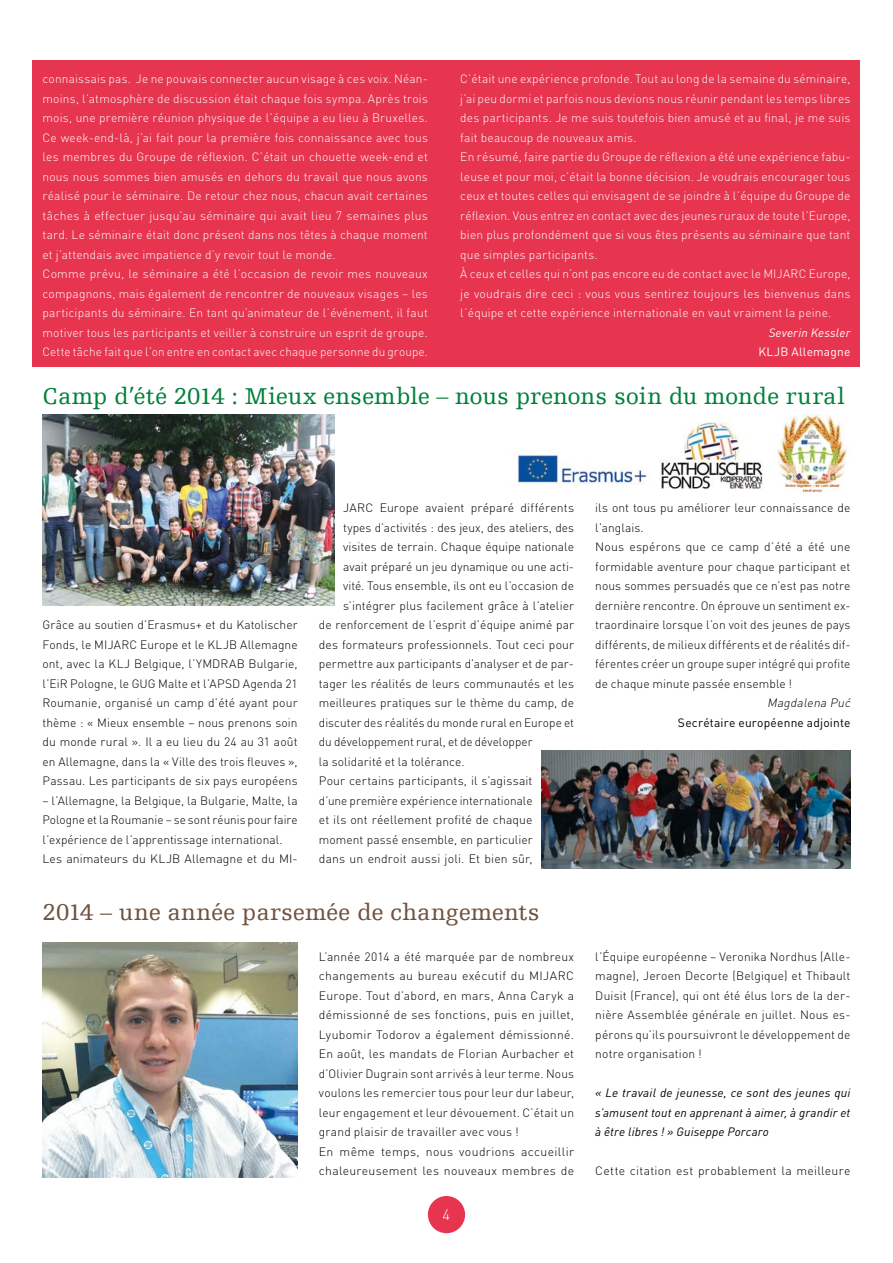
<style>
.page{position:relative;width:893px;height:1263px;background:#fff}
.page>*{position:absolute;margin:0;border:0;box-sizing:border-box;transform-origin:0 0}
.t1{font:24px "Egyptienne FLT";letter-spacing:-.005em;color:#00813c}
.t2{font:24px "Egyptienne FLT";letter-spacing:.005em;color:#6f523f}
.t3{font:300 15px "DIN Pro";color:#fff}
.t4{font:300 12px/19.5px "DIN Pro";letter-spacing:.01em;color:#000}
.t5{font:300 12px/19.5px "DIN Pro";letter-spacing:.015em;color:#fff}
.t6{font:italic 12px/19.5px "DIN";letter-spacing:.015em;color:#000;text-align:justify}
.t7{font:12px "DIN Pro";letter-spacing:.015em;color:#000}
.t8{font:italic 12px "DIN";letter-spacing:.015em;color:#fff}
.t9{font:12px "DIN Pro";letter-spacing:.015em;color:#fff}
.t10{font:italic 300 12px "DIN Pro";color:#000}
</style>
<div class="page">
<div style="left:33px;top:61px;width:827px;height:306px;background:#e7344f"></div>
<div style="left:428px;top:1196px;width:37px;height:37px;background:#e7344f;border-radius:50%"></div>
<img style="left:513px;top:448px;width:134px;height:36px">
<img style="left:661px;top:416px;width:102px;height:73px">
<img style="left:775px;top:409px;width:73px;height:84px">
<img style="left:43px;top:415px;width:292px;height:191px">
<img style="left:541px;top:750px;width:309px;height:118px">
<img style="left:43px;top:943px;width:255px;height:235px">
<p class="t5" style="left:43px;top:69px;width:387px">connaissais pas. Je ne pouvais connecter aucun visage à ces voix. Néan&shy;moins, l’atmosphère de discussion était chaque fois sympa. Après trois mois, une première réunion physique de l’équipe a eu lieu à Bruxelles.<br>Ce week-end-là, j’ai fait pour la première fois connaissance avec tous les membres du Groupe de réflexion. C’était un chouette week-end et nous nous sommes bien amusés en dehors du travail que nous avons réalisé pour le séminaire. De retour chez nous, chacun avait certaines tâches à effectuer jusqu’au séminaire qui avait lieu 7 semaines plus tard. Le séminaire était donc présent dans nos têtes à chaque moment et j’attendais avec impatience d’y revoir tout le monde.<br>Comme prévu, le séminaire a été l’occasion de revoir mes nouveaux compagnons, mais également de rencontrer de nouveaux visages – les participants du séminaire. En tant qu’animateur de l’événement, il faut motiver tous les participants et veiller à construire un esprit de groupe.<br>Cette tâche fait que l’on entre en contact avec chaque personne du groupe.</p>
<p class="t5" style="left:460px;top:69px;width:392px">C’était une expérience profonde. Tout au long de la semaine du séminaire, j’ai peu dormi et parfois nous devions nous réunir pendant les temps libres des participants. Je me suis toutefois bien amusé et au final, je me suis fait beaucoup de nouveaux amis.<br>En résumé, faire partie du Groupe de réflexion a été une expérience fabu&shy;leuse et pour moi, c’était la bonne décision. Je voudrais encourager tous ceux et toutes celles qui envisagent de se joindre à l’équipe du Groupe de réflexion. Vous entrez en contact avec des jeunes ruraux de toute l’Europe, bien plus profondément que si vous êtes présents au séminaire que tant que simples participants.<br>À ceux et celles qui n’ont pas encore eu de contact avec le MIJARC Europe, je voudrais dire ceci : vous vous sentirez toujours les bienvenus dans l’équipe et cette expérience internationale en vaut vraiment la peine.</p>
<p class="t8" style="left:769px;top:325px;width:83px">Severin Kessler</p>
<p class="t9" style="left:758px;top:344px;width:94px">KLJB Allemagne</p>
<h1 class="t1" style="left:43px;top:383px;width:804px">Camp d’été 2014 : Mieux ensemble – nous prenons soin du monde rural</h1>
<p class="t4" style="left:43px;top:615px;width:257px;text-align:justify">Grâce au soutien d’Erasmus+ et du Katolischer Fonds, le MIJARC Europe et le KLJB Allemagne ont, avec la KLJ Belgique, l’YMDRAB Bulgarie, l’EiR Pologne, le GUG Malte et l’APSD Agenda 21<br>Roumanie, organisé un camp d’été ayant pour thème : « Mieux ensemble – nous prenons soin du monde rural ». Il a eu lieu du 24 au 31 août en Allemagne, dans la « Ville des trois fleuves », Passau. Les participants de six pays européens</p>
<p class="t4" style="left:43px;top:790px;width:257px">– l’Allemagne, la Belgique, la Bulgarie, Malte, la Pologne et la Roumanie – se sont réunis pour faire l’expérience de l’apprentissage international.<br>Les animateurs du KLJB Allemagne et du MI-</p>
<p class="t4" style="left:343px;top:498px;width:232px">JARC Europe avaient préparé différents</p>
<p class="t4" style="left:343px;top:517px;width:232px">types d’activités : des jeux, des ateliers, des</p>
<p class="t4" style="left:343px;top:537px;width:232px">visites de terrain. Chaque équipe nationale</p>
<p class="t4" style="left:343px;top:556px;width:232px">avait préparé un jeu dynamique ou une acti-</p>
<p class="t4" style="left:343px;top:576px;width:232px">vité. Tous ensemble, ils ont eu l’occasion de</p>
<p class="t4" style="left:343px;top:595px;width:232px">s’intégrer plus facilement grâce à l’atelier</p>
<p class="t4" style="left:319px;top:615px;width:257px">de renforcement de l’esprit d’équipe animé par</p>
<p class="t4" style="left:319px;top:634px;width:257px">des formateurs professionnels. Tout ceci pour</p>
<p class="t4" style="left:319px;top:654px;width:257px">permettre aux participants d’analyser et de par-</p>
<p class="t4" style="left:319px;top:673px;width:257px">tager les réalités de leurs communautés et les</p>
<p class="t4" style="left:319px;top:693px;width:257px">meilleures pratiques sur le thème du camp, de</p>
<p class="t4" style="left:319px;top:712px;width:257px">discuter des réalités du monde rural en Europe et</p>
<p class="t4" style="left:319px;top:732px;width:215px">du développement rural, et de développer</p>
<p class="t4" style="left:319px;top:751px;width:147px">la solidarité et la tolérance.</p>
<p class="t4" style="left:319px;top:771px;width:215px">Pour certains participants, il s’agissait</p>
<p class="t4" style="left:319px;top:790px;width:215px">d’une première expérience internationale</p>
<p class="t4" style="left:319px;top:810px;width:215px">et ils ont réellement profité de chaque</p>
<p class="t4" style="left:319px;top:829px;width:215px">moment passé ensemble, en particulier</p>
<p class="t4" style="left:319px;top:849px;width:215px">dans un endroit aussi joli. Et bien sûr,</p>
<h1 class="t2" style="left:43px;top:899px;width:499px">2014 – une année parsemée de changements</h1>
<p class="t4" style="left:595px;top:498px;width:257px">ils ont tous pu améliorer leur connaissance de l’anglais.<br>Nous espérons que ce camp d’été a été une formidable aventure pour chaque participant et nous sommes persuadés que ce n’est pas notre dernière rencontre. On éprouve un sentiment ex&shy;traordinaire lorsque l’on voit des jeunes de pays différents, de milieux différents et de réalités dif&shy;férentes créer un groupe super intégré qui profite de chaque minute passée ensemble !</p>
<p class="t10" style="left:767px;top:695px;width:88px">Magdalena Puć</p>
<p class="t7" style="left:678px;top:714px;width:174px">Secrétaire européenne adjointe</p>
<p class="t4" style="left:319px;top:946px;width:257px">L’année 2014 a été marquée par de nombreux changements au bureau exécutif du MIJARC Europe. Tout d’abord, en mars, Anna Caryk a démissionné de ses fonctions, puis en juillet, Lyubomir Todorov a également démissionné.<br>En août, les mandats de Florian Aurbacher et d’Olivier Dugrain sont arrivés à leur terme. Nous voulons les remercier tous pour leur dur labeur, leur engagement et leur dévouement. C’était un grand plaisir de travailler avec vous !<br>En même temps, nous voudrions accueillir chaleureusement les nouveaux membres de</p>
<p class="t4" style="left:595px;top:946px;width:257px;text-align:justify">l’Équipe européenne – Veronika Nordhus (Alle&shy;magne), Jeroen Decorte (Belgique) et Thibault Duisit (France), qui ont été élus lors de la der&shy;nière Assemblée générale en juillet. Nous es&shy;pérons qu’ils poursuivront le développement de notre organisation !</p>
<p class="t6" style="left:595px;top:1083px;width:257px">« Le travail de jeunesse, ce sont des jeunes qui s’amusent tout en apprenant à aimer, à grandir et à être libres ! » Guiseppe Porcaro</p>
<p class="t4" style="left:595px;top:1161px;width:257px">Cette citation est probablement la meilleure</p>
<p class="t3" style="left:443px;top:1204px;width:9px">4</p>
</div>
